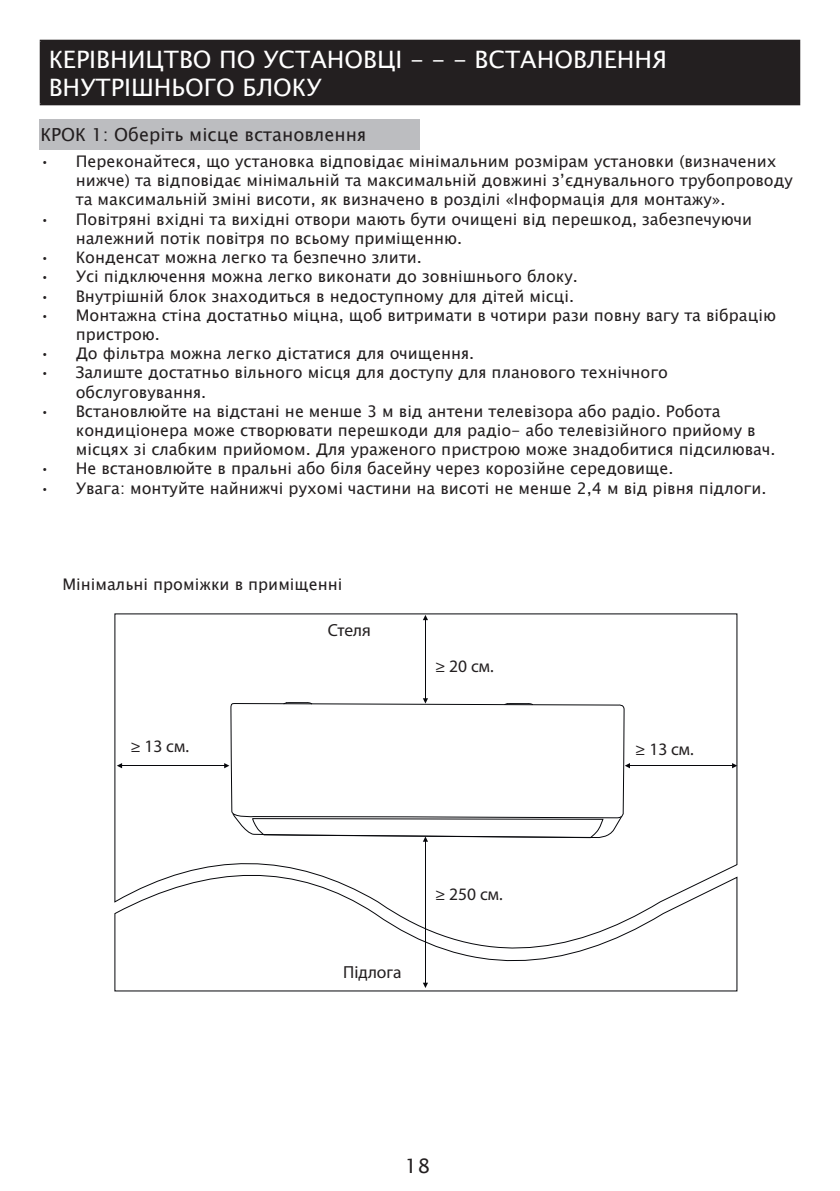
<style>
.page{position:relative;width:840px;height:1191px;background:#fff}
.page>*{position:absolute;margin:0;border:0;box-sizing:border-box;transform-origin:0 0}
.t1{font:24px/28.8px "Lucida Sans Unicode";color:#fff}
.t2{font:20px "Lucida Sans Unicode";color:#231f20}
.t3{font:18px "Lucida Sans Unicode";color:#231f20}
.t4{font:17.6px "Myriad Pro";color:#231f20}
.t5{font:16px/19.2px "Lucida Sans Unicode";color:#231f20}
</style>
<div class="page">
<div style="left:41px;top:41px;width:757px;height:63px;background:#231f20"></div>
<hr style="left:40px;top:40px;width:759px;height:2px;background:#231f20">
<hr style="left:40px;top:42px;width:2px;height:61px;background:#231f20">
<hr style="left:797px;top:42px;width:2px;height:61px;background:#231f20">
<hr style="left:40px;top:103px;width:759px;height:2px;background:#231f20">
<div style="left:40px;top:119px;width:380px;height:30px;background:#bcbdc0"></div>
<svg style="left:114px;top:613px;width:623px;height:248px"></svg>
<svg style="left:114px;top:861px;width:623px;height:130px"></svg>
<svg style="left:117px;top:763px;width:5px;height:5px"></svg>
<hr style="left:122px;top:765px;width:102px;height:1px;background:#06070b">
<svg style="left:224px;top:763px;width:5px;height:5px"></svg>
<svg style="left:624px;top:763px;width:5px;height:5px"></svg>
<hr style="left:629px;top:765px;width:102px;height:1px;background:#06070b">
<svg style="left:731px;top:763px;width:6px;height:5px"></svg>
<svg style="left:422px;top:698px;width:6px;height:4px"></svg>
<hr style="left:425px;top:620px;width:1px;height:78px;background:#06070b">
<svg style="left:422px;top:615px;width:6px;height:5px"></svg>
<svg style="left:422px;top:982px;width:6px;height:6px"></svg>
<hr style="left:425px;top:841px;width:1px;height:141px;background:#06070b">
<svg style="left:232px;top:818px;width:390px;height:23px"></svg>
<svg style="left:230px;top:702px;width:394px;height:116px"></svg>
<h1 class="t1" style="left:49px;top:45px;width:619px">КЕРІВНИЦТВО ПО УСТАНОВЦІ - - - ВСТАНОВЛЕННЯ<br>ВНУТРІШНЬОГО БЛОКУ</h1>
<p class="t3" style="left:40px;top:121px;width:327px">КРОК 1: Оберіть місце встановлення</p>
<p class="t5" style="left:76px;top:152px;width:718px;text-indent:-36px">• Переконайтеся, що установка відповідає мінімальним розмірам установки (визначених нижче) та відповідає мінімальній та максимальній довжині з’єднувального трубопроводу та максимальній зміні висоти, як визначено в розділі «Інформація для монтажу».</p>
<p class="t5" style="left:76px;top:209px;width:677px;text-indent:-36px">• Повітряні вхідні та вихідні отвори мають бути очищені від перешкод, забезпечуючи належний потік повітря по всьому приміщенню.</p>
<p class="t5" style="left:40px;top:248px;width:383px">• Конденсат можна легко та безпечно злити.</p>
<p class="t5" style="left:40px;top:267px;width:539px">• Усі підключення можна легко виконати до зовнішнього блоку.</p>
<p class="t5" style="left:40px;top:286px;width:535px">• Внутрішній блок знаходиться в недоступному для дітей місці.</p>
<p class="t5" style="left:76px;top:305px;width:701px;text-indent:-36px">• Монтажна стіна достатньо міцна, щоб витримати в чотири рази повну вагу та вібрацію пристрою.</p>
<p class="t5" style="left:40px;top:344px;width:436px">• До фільтра можна легко дістатися для очищення.</p>
<p class="t5" style="left:76px;top:363px;width:593px;text-indent:-36px">• Залиште достатньо вільного місця для доступу для планового технічного обслуговування.</p>
<p class="t5" style="left:76px;top:401px;width:701px;text-indent:-36px">• Встановлюйте на відстані не менше 3 м від антени телевізора або радіо. Робота кондиціонера може створювати перешкоди для радіо- або телевізійного прийому в місцях зі слабким прийомом. Для ураженого пристрою може знадобитися підсилювач.</p>
<p class="t5" style="left:40px;top:459px;width:634px">• Не встановлюйте в пральні або біля басейну через корозійне середовище.</p>
<p class="t5" style="left:40px;top:478px;width:728px">• Увага: монтуйте найнижчі рухомі частини на висоті не менше 2,4 м від рівня підлоги.</p>
<p class="t5" style="left:62px;top:574px;width:281px">Мінімальні проміжки в приміщенні</p>
<p class="t4" style="left:328px;top:619px;width:44px">Стеля</p>
<p class="t4" style="left:435px;top:655px;width:60px">≥ 20 см.</p>
<p class="t4" style="left:130px;top:735px;width:60px">≥ 13 см.</p>
<p class="t4" style="left:634px;top:738px;width:60px">≥ 13 см.</p>
<p class="t4" style="left:343px;top:960px;width:60px">Підлога</p>
<p class="t4" style="left:435px;top:883px;width:69px">≥ 250 см.</p>
<p class="t2" style="left:404px;top:1149px;width:27px">18</p>
</div>
